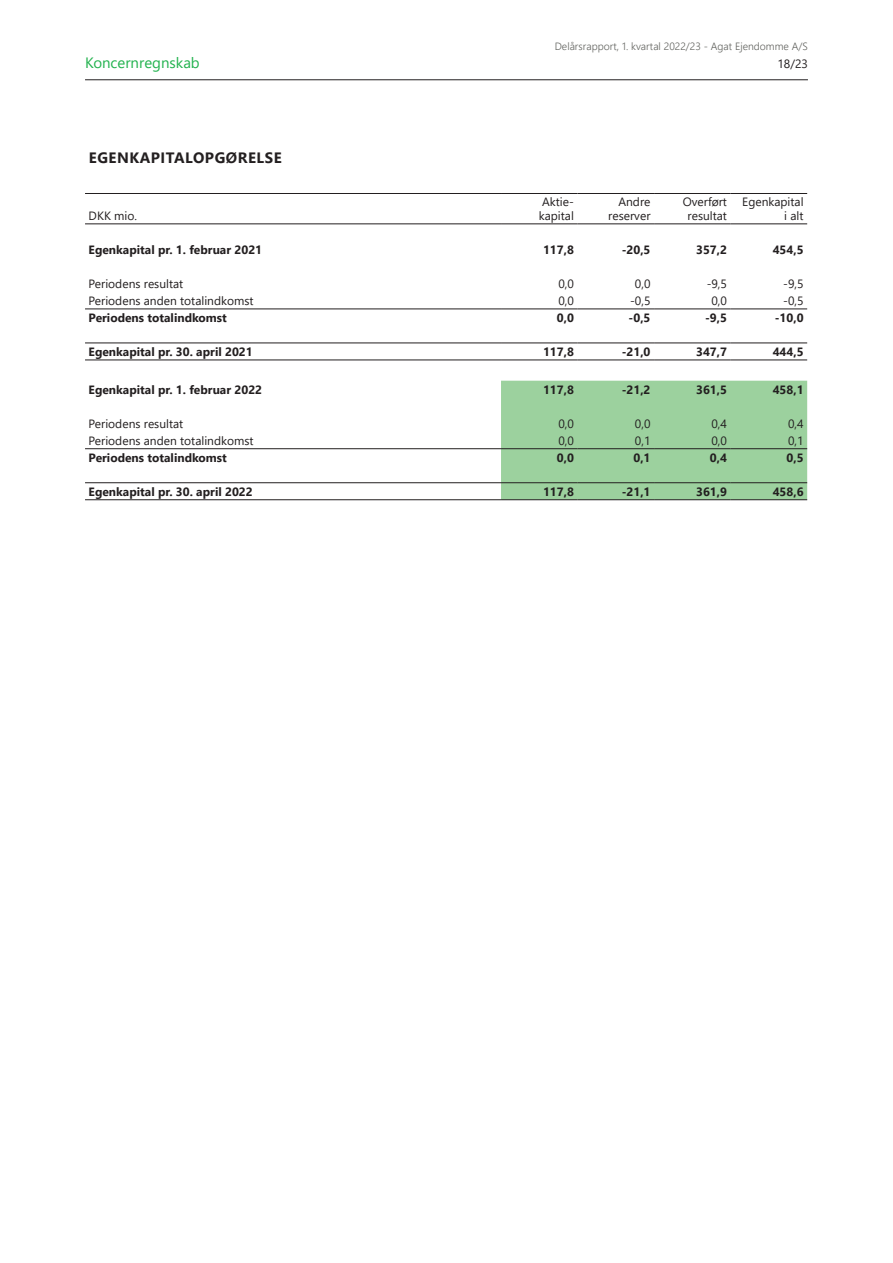
<style>
.page{position:relative;width:893px;height:1263px;background:#fff}
.page>*{position:absolute;margin:0;border:0;box-sizing:border-box;transform-origin:0 0}
.Heading_1{font:700 15px "Segoe UI";letter-spacing:.035em;color:#231f20}
.t1{font:15px "Segoe UI";color:#22b24e}
.Tabel_venstrestillet{font:700 12px "Segoe UI";color:#231f20}
.Tabel_højrestillet{font:12px/14.4px "Segoe UI";color:#231f20;text-align:center}
.Tabel_venstrestillet-2{font:12px "Segoe UI";color:#231f20}
.Tabel_højrestillet-2{font:700 12px "Segoe UI";color:#231f20}
.t2{font:300 10.5px "Segoe UI";color:#60615d}
</style>
<div class="page">
<hr style="left:85px;top:79px;width:723px;height:1px;background:#231f20">
<div style="left:501px;top:381px;width:306px;height:118px;background:#9cd19e"></div>
<hr style="left:85px;top:193px;width:416px;height:1px;background:#231f20">
<hr style="left:501px;top:193px;width:77px;height:1px;background:#231f20">
<hr style="left:578px;top:193px;width:76px;height:1px;background:#231f20">
<hr style="left:654px;top:193px;width:77px;height:1px;background:#231f20">
<hr style="left:731px;top:193px;width:76px;height:1px;background:#231f20">
<hr style="left:85px;top:223px;width:416px;height:1px;background:#231f20">
<hr style="left:501px;top:223px;width:77px;height:1px;background:#231f20">
<hr style="left:578px;top:223px;width:76px;height:1px;background:#231f20">
<hr style="left:654px;top:223px;width:77px;height:1px;background:#231f20">
<hr style="left:731px;top:223px;width:76px;height:1px;background:#231f20">
<hr style="left:85px;top:309px;width:416px;height:1px;background:#231f20">
<hr style="left:501px;top:309px;width:77px;height:1px;background:#231f20">
<hr style="left:578px;top:309px;width:76px;height:1px;background:#231f20">
<hr style="left:654px;top:309px;width:77px;height:1px;background:#231f20">
<hr style="left:731px;top:309px;width:76px;height:1px;background:#231f20">
<hr style="left:85px;top:360px;width:416px;height:1px;background:#231f20">
<hr style="left:501px;top:360px;width:77px;height:1px;background:#231f20">
<hr style="left:578px;top:360px;width:76px;height:1px;background:#231f20">
<hr style="left:654px;top:360px;width:77px;height:1px;background:#231f20">
<hr style="left:85px;top:482px;width:416px;height:1px;background:#231f20">
<hr style="left:501px;top:482px;width:77px;height:1px;background:#231f20">
<hr style="left:578px;top:482px;width:76px;height:1px;background:#231f20">
<hr style="left:654px;top:482px;width:77px;height:1px;background:#231f20">
<hr style="left:731px;top:482px;width:76px;height:1px;background:#231f20">
<hr style="left:85px;top:499px;width:416px;height:1px;background:#231f20">
<hr style="left:501px;top:499px;width:77px;height:1px;background:#231f20">
<hr style="left:578px;top:499px;width:76px;height:1px;background:#231f20">
<hr style="left:654px;top:499px;width:77px;height:1px;background:#231f20">
<hr style="left:731px;top:499px;width:76px;height:1px;background:#231f20">
<hr style="left:85px;top:448px;width:416px;height:1px;background:#231f20">
<hr style="left:501px;top:448px;width:77px;height:1px;background:#231f20">
<hr style="left:578px;top:448px;width:76px;height:1px;background:#231f20">
<hr style="left:654px;top:448px;width:77px;height:1px;background:#231f20">
<hr style="left:731px;top:448px;width:76px;height:1px;background:#231f20">
<hr style="left:85px;top:343px;width:416px;height:1px;background:#231f20">
<hr style="left:501px;top:343px;width:77px;height:1px;background:#231f20">
<hr style="left:578px;top:343px;width:76px;height:1px;background:#231f20">
<hr style="left:654px;top:343px;width:77px;height:1px;background:#231f20">
<hr style="left:731px;top:343px;width:76px;height:1px;background:#231f20">
<hr style="left:731px;top:360px;width:76px;height:1px;background:#231f20">
<p class="t1" style="left:85px;top:49px;width:116px">Koncernregnskab</p>
<p class="Heading_1" style="left:89px;top:144px;width:194px">EGENKAPITALOPGØRELSE</p>
<p class="Tabel_venstrestillet-2" style="left:89px;top:205px;width:50px">DKK mio.</p>
<p class="t2" style="left:555px;top:36px;width:255px">Delårsrapport, 1. kvartal 2022/23 - Agat Ejendomme A/S</p>
<p class="Tabel_venstrestillet-2" style="left:777px;top:52px;width:32px">18/23</p>
<p class="Tabel_højrestillet" style="left:542px;top:193px;width:33px">Aktie-</p>
<p class="Tabel_højrestillet" style="left:539px;top:208px;width:37px">kapital</p>
<p class="Tabel_højrestillet" style="left:618px;top:193px;width:34px">Andre</p>
<p class="Tabel_højrestillet" style="left:608px;top:208px;width:44px">reserver</p>
<p class="Tabel_højrestillet" style="left:683px;top:193px;width:46px">Overført resultat</p>
<p class="Tabel_højrestillet" style="left:742px;top:193px;width:63px;text-align:right">Egenkapital i alt</p>
<p class="Tabel_venstrestillet" style="left:89px;top:239px;width:175px">Egenkapital pr. 1. februar 2021</p>
<p class="Tabel_højrestillet-2" style="left:543px;top:239px;width:32px">117,8</p>
<p class="Tabel_højrestillet-2" style="left:622px;top:239px;width:30px">-20,5</p>
<p class="Tabel_højrestillet-2" style="left:696px;top:239px;width:32px">357,2</p>
<p class="Tabel_højrestillet-2" style="left:773px;top:239px;width:32px">454,5</p>
<p class="Tabel_venstrestillet-2" style="left:89px;top:273px;width:96px">Periodens resultat</p>
<p class="Tabel_højrestillet" style="left:558px;top:276px;width:17px">0,0</p>
<p class="Tabel_højrestillet" style="left:635px;top:276px;width:17px">0,0</p>
<p class="Tabel_højrestillet" style="left:707px;top:276px;width:22px">-9,5</p>
<p class="Tabel_højrestillet" style="left:783px;top:276px;width:22px">-9,5</p>
<p class="Tabel_venstrestillet-2" style="left:89px;top:290px;width:166px">Periodens anden totalindkomst</p>
<p class="Tabel_højrestillet" style="left:558px;top:293px;width:17px">0,0</p>
<p class="Tabel_højrestillet" style="left:630px;top:293px;width:22px">-0,5</p>
<p class="Tabel_højrestillet" style="left:711px;top:293px;width:17px">0,0</p>
<p class="Tabel_højrestillet" style="left:783px;top:293px;width:22px">-0,5</p>
<p class="Tabel_venstrestillet" style="left:89px;top:307px;width:140px">Periodens totalindkomst</p>
<p class="Tabel_højrestillet-2" style="left:557px;top:307px;width:19px">0,0</p>
<p class="Tabel_højrestillet-2" style="left:629px;top:307px;width:23px">-0,5</p>
<p class="Tabel_højrestillet-2" style="left:705px;top:307px;width:23px">-9,5</p>
<p class="Tabel_højrestillet-2" style="left:775px;top:307px;width:30px">-10,0</p>
<p class="Tabel_venstrestillet" style="left:89px;top:341px;width:166px">Egenkapital pr. 30. april 2021</p>
<p class="Tabel_højrestillet-2" style="left:543px;top:341px;width:32px">117,8</p>
<p class="Tabel_højrestillet-2" style="left:622px;top:341px;width:30px">-21,0</p>
<p class="Tabel_højrestillet-2" style="left:696px;top:341px;width:32px">347,7</p>
<p class="Tabel_højrestillet-2" style="left:773px;top:341px;width:32px">444,5</p>
<p class="Tabel_venstrestillet" style="left:89px;top:378px;width:175px">Egenkapital pr. 1. februar 2022</p>
<p class="Tabel_venstrestillet" style="left:543px;top:378px;width:32px">117,8</p>
<p class="Tabel_venstrestillet" style="left:622px;top:378px;width:30px">-21,2</p>
<p class="Tabel_venstrestillet" style="left:696px;top:378px;width:32px">361,5</p>
<p class="Tabel_venstrestillet" style="left:773px;top:378px;width:32px">458,1</p>
<p class="Tabel_venstrestillet-2" style="left:89px;top:412px;width:96px">Periodens resultat</p>
<p class="Tabel_højrestillet" style="left:558px;top:416px;width:17px">0,0</p>
<p class="Tabel_højrestillet" style="left:635px;top:416px;width:17px">0,0</p>
<p class="Tabel_højrestillet" style="left:711px;top:416px;width:17px">0,4</p>
<p class="Tabel_højrestillet" style="left:788px;top:416px;width:17px">0,4</p>
<p class="Tabel_venstrestillet-2" style="left:89px;top:429px;width:166px">Periodens anden totalindkomst</p>
<p class="Tabel_højrestillet" style="left:558px;top:433px;width:17px">0,0</p>
<p class="Tabel_højrestillet" style="left:635px;top:433px;width:17px">0,1</p>
<p class="Tabel_højrestillet" style="left:711px;top:433px;width:17px">0,0</p>
<p class="Tabel_højrestillet" style="left:788px;top:433px;width:17px">0,1</p>
<p class="Tabel_venstrestillet" style="left:89px;top:446px;width:140px">Periodens totalindkomst</p>
<p class="Tabel_højrestillet-2" style="left:557px;top:446px;width:19px">0,0</p>
<p class="Tabel_højrestillet-2" style="left:633px;top:446px;width:19px">0,1</p>
<p class="Tabel_højrestillet-2" style="left:710px;top:446px;width:19px">0,4</p>
<p class="Tabel_højrestillet-2" style="left:786px;top:446px;width:19px">0,5</p>
<p class="Tabel_venstrestillet" style="left:89px;top:481px;width:166px">Egenkapital pr. 30. april 2022</p>
<p class="Tabel_højrestillet-2" style="left:543px;top:481px;width:32px">117,8</p>
<p class="Tabel_højrestillet-2" style="left:622px;top:481px;width:30px">-21,1</p>
<p class="Tabel_venstrestillet" style="left:696px;top:481px;width:32px">361,9</p>
<p class="Tabel_højrestillet-2" style="left:773px;top:481px;width:32px">458,6</p>
</div>
